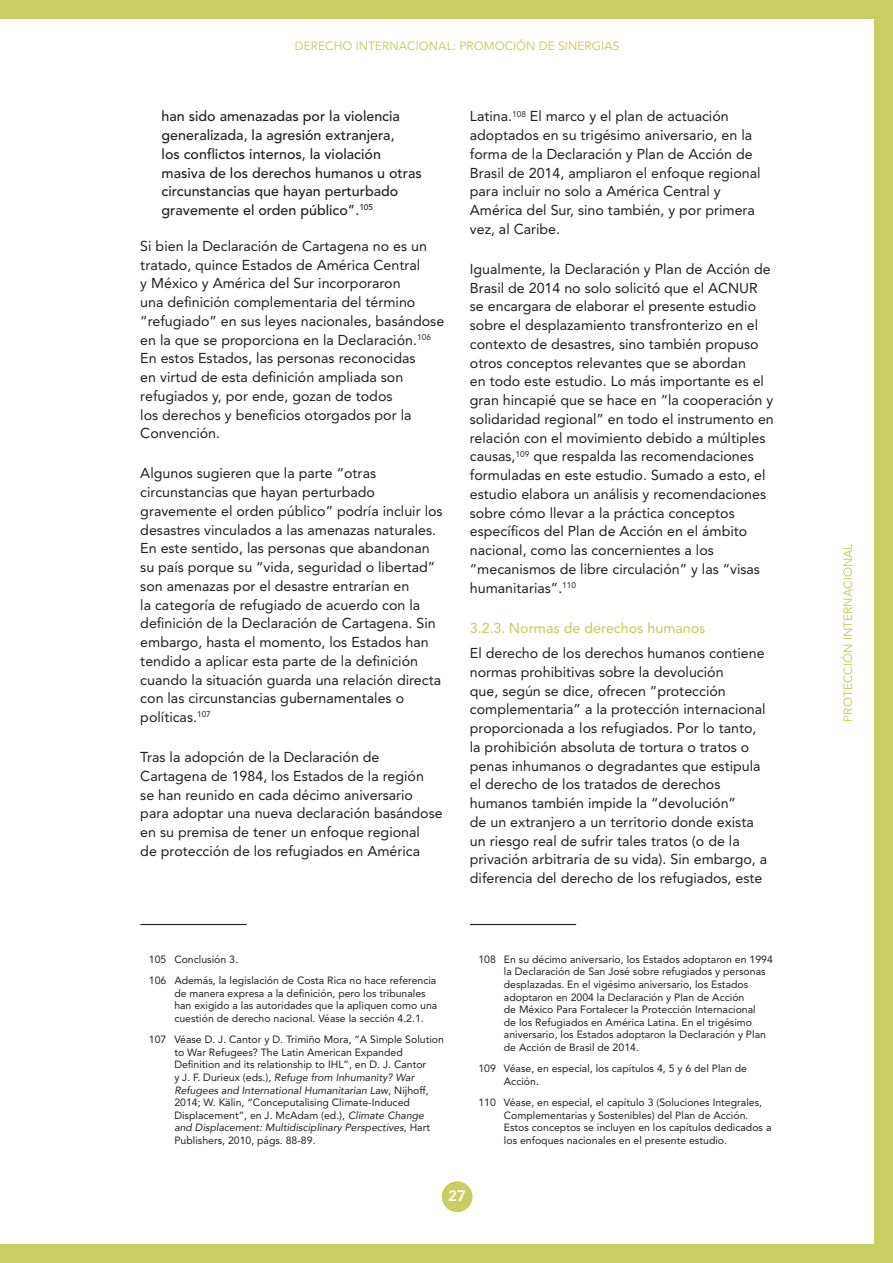
<style>
.page{position:relative;width:893px;height:1263px;background:#fff}
.page>*{position:absolute;margin:0;border:0;box-sizing:border-box;transform-origin:0 0}
.t1{font:800 15px "Avenir LT Std";color:#fff}
.t2{font:14.25px/18.8px "Avenir LT Std";color:#231f20}
.t3{font:500 14.25px/18.8px "Avenir LT Std";color:#231f20}
.t4{font:500 14.25px "Avenir LT Std";color:#c9ce62}
.t5{font:12px "Avenir LT Std";color:#c9ce62}
.t6{font:10.5px/12.6px "Avenir LT Std";color:#231f20}
.t7{font:italic 10.5px/12.6px "Avenir";color:#231f20}
.s1{font-family:"Avenir LT Std";font-style:normal}
.s2{font-family:"Avenir";font-style:italic}
</style>
<div class="page">
<div style="left:874px;top:0;width:19px;height:1263px;background:#c9ce62"></div>
<div style="left:0;top:0;width:893px;height:19px;background:#c9ce62"></div>
<div style="left:0;top:1244px;width:893px;height:19px;background:#c9ce62"></div>
<div style="left:442px;top:1181px;width:30px;height:31px;background:#c9ce62;border-radius:50%"></div>
<hr style="left:140px;top:924px;width:107px;height:1px;background:#231f20">
<hr style="left:470px;top:924px;width:106px;height:1px;background:#231f20">
<p class="t5" style="left:295px;top:39px;width:326px">DERECHO INTERNACIONAL: PROMOCIÓN DE SINERGIAS</p>
<p class="t3" style="left:162px;top:107px;width:262px">han sido amenazadas por la violencia generalizada, la agresión extranjera,<br>los conflictos internos, la violación masiva de los derechos humanos u otras circunstancias que hayan perturbado gravemente el orden público”.<sup>105</sup></p>
<p class="t2" style="left:140px;top:237px;width:305px">Si bien la Declaración de Cartagena no es un tratado, quince Estados de América Central<br>y México y América del Sur incorporaron<br>una definición complementaria del término “refugiado” en sus leyes nacionales, basándose en la que se proporciona en la Declaración.<sup>106<br></sup>En estos Estados, las personas reconocidas<br>en virtud de esta definición ampliada son refugiados y, por ende, gozan de todos<br>los derechos y beneficios otorgados por la Convención.</p>
<p class="t2" style="left:140px;top:464px;width:304px">Algunos sugieren que la parte “otras circunstancias que hayan perturbado gravemente el orden público” podría incluir los desastres vinculados a las amenazas naturales.<br>En este sentido, las personas que abandonan su país porque su “vida, seguridad o libertad” son amenazas por el desastre entrarían en<br>la categoría de refugiado de acuerdo con la definición de la Declaración de Cartagena. Sin embargo, hasta el momento, los Estados han tendido a aplicar esta parte de la definición cuando la situación guarda una relación directa con las circunstancias gubernamentales o políticas.<sup>107</sup></p>
<p class="t2" style="left:140px;top:748px;width:304px">Tras la adopción de la Declaración de Cartagena de 1984, los Estados de la región<br>se han reunido en cada décimo aniversario para adoptar una nueva declaración basándose en su premisa de tener un enfoque regional<br>de protección de los refugiados en América</p>
<p class="t2" style="left:470px;top:107px;width:292px">Latina.<sup>108</sup> El marco y el plan de actuación adoptados en su trigésimo aniversario, en la forma de la Declaración y Plan de Acción de Brasil de 2014, ampliaron el enfoque regional para incluir no solo a América Central y América del Sur, sino también, y por primera vez, al Caribe.</p>
<p class="t2" style="left:470px;top:260px;width:305px">Igualmente, la Declaración y Plan de Acción de Brasil de 2014 no solo solicitó que el ACNUR se encargara de elaborar el presente estudio sobre el desplazamiento transfronterizo en el contexto de desastres, sino también propuso otros conceptos relevantes que se abordan<br>en todo este estudio. Lo más importante es el gran hincapié que se hace en “la cooperación y solidaridad regional” en todo el instrumento en relación con el movimiento debido a múltiples causas,<sup>109</sup> que respalda las recomendaciones formuladas en este estudio. Sumado a esto, el estudio elabora un análisis y recomendaciones sobre cómo llevar a la práctica conceptos específicos del Plan de Acción en el ámbito nacional, como las concernientes a los “mecanismos de libre circulación” y las “visas humanitarias”.<sup>110</sup></p>
<p class="t4" style="left:470px;top:619px;width:237px">3.2.3. Normas de derechos humanos</p>
<p class="t2" style="left:470px;top:644px;width:299px">El derecho de los derechos humanos contiene normas prohibitivas sobre la devolución<br>que, según se dice, ofrecen “protección complementaria” a la protección internacional proporcionada a los refugiados. Por lo tanto, la prohibición absoluta de tortura o tratos o penas inhumanos o degradantes que estipula el derecho de los tratados de derechos humanos también impide la “devolución”<br>de un extranjero a un territorio donde exista un riesgo real de sufrir tales tratos (o de la privación arbitraria de su vida). Sin embargo, a diferencia del derecho de los refugiados, este</p>
<p class="t6" style="left:149px;top:948px;width:289px;line-height:21.3px">105 Conclusión 3.<br>106 Además, la legislación de Costa Rica no hace referencia</p>
<p class="t6" style="left:174px;top:987px;width:265px">de manera expresa a la definición, pero los tribunales han exigido a las autoridades que la apliquen como una cuestión de derecho nacional. Véase la sección 4.2.1.</p>
<p class="t6" style="left:174px;top:1033px;width:271px;text-indent:-26px">107 Véase D. J. Cantor y D. Trimiño Mora, “A Simple Solution to War Refugees? The Latin American Expanded<br>Definition and its relationship to IHL”, en D. J. Cantor</p>
<p class="t7" style="left:174px;top:1071px;width:256px"><span class="s1">y J. F. Durieux (eds.),</span> Refuge from Inhumanity? War<br>Refugees and International Humanitarian Law<span class="s1">, Nijhoff,</span></p>
<p class="t6" style="left:174px;top:1096px;width:251px">2014; W. Kälin, “Conceputalising Climate-Induced<br>Displacement”, en J. McAdam (ed.), <span class="s2">Climate Change</span></p>
<p class="t7" style="left:174px;top:1121px;width:257px">and Displacement: Multidisciplinary Perspectives<span class="s1">, Hart</span></p>
<p class="t6" style="left:174px;top:1134px;width:143px">Publishers, 2010, págs. 88-89.</p>
<p class="t6" style="left:504px;top:953px;width:270px;text-indent:-26px">108 En su décimo aniversario, los Estados adoptaron en 1994 la Declaración de San José sobre refugiados y personas desplazadas. En el vigésimo aniversario, los Estados adoptaron en 2004 la Declaración y Plan de Acción<br>de México Para Fortalecer la Protección Internacional<br>de los Refugiados en América Latina. En el trigésimo aniversario, los Estados adoptaron la Declaración y Plan de Acción de Brasil de 2014.</p>
<p class="t6" style="left:504px;top:1062px;width:245px;text-indent:-26px">109 Véase, en especial, los capítulos 4, 5 y 6 del Plan de<br>Acción.</p>
<p class="t6" style="left:504px;top:1096px;width:269px;text-indent:-26px">110 Véase, en especial, el capítulo 3 (Soluciones Integrales, Complementarias y Sostenibles) del Plan de Acción.<br>Estos conceptos se incluyen en los capítulos dedicados a los enfoques nacionales en el presente estudio.</p>
<p class="t1" style="left:448px;top:1187px;width:19px">27</p>
<p class="t5" style="left:841px;top:722px;width:180px;rotate:-90deg">PROTECCIÓN INTERNACIONAL</p>
</div>
